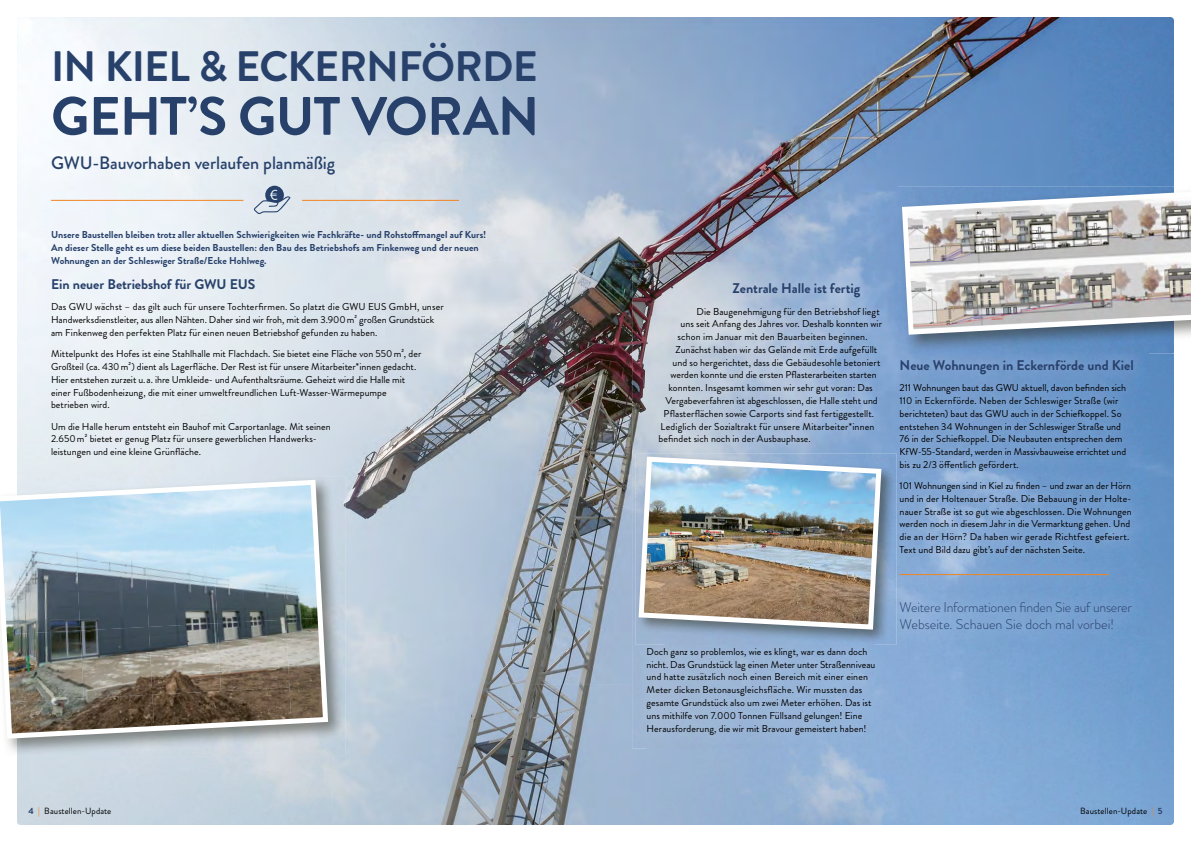
<style>
.page{position:relative;width:1191px;height:842px;background:#fff}
.page>*{position:absolute;margin:0;border:0;box-sizing:border-box;transform-origin:0 0}
.t1{font:700 54px "Brandon Grotesque";letter-spacing:-.015em;color:#28416b}
.t2{font:700 42.5px "Brandon Grotesque";letter-spacing:-.02em;color:#28416b}
.t3{font:500 18px "Brandon Grotesque";letter-spacing:-.005em;color:#28416b}
.t4{font:700 14px "Brandon Grotesque";letter-spacing:-.005em;color:#28416b}
.t5{font:300 14px/17px "Brandon Grotesque";letter-spacing:-.015em;color:#28416b}
.t6{font:10px/12.8px "Brandon Grotesque";letter-spacing:.005em;color:#000}
.t7{font:700 10px/12.8px "Brandon Grotesque";letter-spacing:.005em;color:#28416b}
.t8{font:9px "Brandon Grotesque";letter-spacing:.01em;color:#000}
.s1{font-weight:700;color:#28416b}
.s2{font-weight:900;color:#f18422}
</style>
<div class="page">
<img style="left:17px;top:17px;width:736px;height:246px">
<img style="left:753px;top:17px;width:315px;height:175px">
<div style="left:1068px;top:17px;width:106px;height:169px;background:#5485bd"></div>
<img style="left:753px;top:192px;width:145px;height:77px">
<img style="left:262px;top:263px;width:245px;height:246px">
<img style="left:507px;top:263px;width:141px;height:562px">
<img style="left:648px;top:263px;width:105px;height:6px">
<img style="left:1139px;top:354px;width:35px;height:471px">
<img style="left:333px;top:509px;width:175px;height:316px">
<hr style="left:51px;top:200px;width:192px;height:1px;background:#f18422">
<hr style="left:302px;top:200px;width:157px;height:1px;background:#f18422">
<img style="left:632px;top:269px;width:275px;height:205px">
<img style="left:907px;top:354px;width:241px;height:394px">
<div style="left:632px;top:474px;width:34px;height:274px;background:#a1b8d4"></div>
<img style="left:873px;top:474px;width:34px;height:274px">
<hr style="left:899px;top:574px;width:209px;height:1px;background:#f18422">
<svg style="left:254px;top:186px;width:36px;height:28px"></svg>
<img style="left:17px;top:476px;width:328px;height:35px">
<img style="left:313px;top:511px;width:32px;height:245px">
<svg style="left:0;top:477px;width:331px;height:264px"></svg>
<img style="left:898px;top:186px;width:276px;height:168px">
<img style="left:898px;top:269px;width:250px;height:85px">
<img style="left:899px;top:188px;width:292px;height:149px">
<img style="left:635px;top:454px;width:261px;height:191px">
<img style="left:636px;top:454px;width:248px;height:178px">
<h2 class="t2" style="left:51px;top:36px;width:488px">IN KIEL &amp; ECKERNFÖRDE</h2>
<h1 class="t1" style="left:51px;top:78px;width:490px">GEHT’S GUT VORAN</h1>
<h3 class="t3" style="left:51px;top:150px;width:286px">GWU-Bauvorhaben verlaufen planmäßig</h3>
<p class="t7" style="left:51px;top:228px;width:437px">Unsere Baustellen bleiben trotz aller aktuellen Schwierigkeiten wie Fachkräfte- und Rohstoffmangel auf Kurs!<br>An dieser Stelle geht es um diese beiden Baustellen: den Bau des Betriebshofs am Finkenweg und der neuen<br>Wohnungen an der Schleswiger Straße/Ecke Hohlweg.</p>
<h3 class="t4" style="left:51px;top:275px;width:206px">Ein neuer Betriebshof für GWU EUS</h3>
<p class="t6" style="left:51px;top:301px;width:394px">Das GWU wächst – das gilt auch für unsere Tochterfirmen. So platzt die GWU EUS GmbH, unser<br>Handwerks dienstleiter, aus allen Nähten. Daher sind wir froh, mit dem 3.900 m² großen Grundstück am Finkenweg den perfekten Platz für einen neuen Betriebshof gefunden zu haben.</p>
<p class="t6" style="left:51px;top:347px;width:372px">Mittelpunkt des Hofes ist eine Stahlhalle mit Flachdach. Sie bietet eine Fläche von 550 m², der Großteil (ca. 430 m²) dient als Lagerfläche. Der Rest ist für unsere Mitarbeiter*innen gedacht.<br>Hier entstehen zurzeit u. a. ihre Umkleide- und Aufenthaltsräume. Geheizt wird die Halle mit einer Fußbodenheizung, die mit einer umweltfreundlichen Luft-Wasser-Wärmepumpe betrieben wird.</p>
<p class="t6" style="left:51px;top:420px;width:281px">Um die Halle herum entsteht ein Bauhof mit Carportanlage. Mit seinen<br>2.650 m² bietet er genug Platz für unsere gewerblichen Handwerks&shy;leistungen und eine kleine Grünfläche.</p>
<h3 class="t4" style="left:732px;top:279px;width:129px">Zentrale Halle ist fertig</h3>
<p class="t6" style="left:696px;top:305px;width:185px">Die Baugenehmigung für den Betriebshof liegt</p>
<p class="t6" style="left:680px;top:318px;width:203px">uns seit Anfang des Jahres vor. Deshalb konnten wir</p>
<p class="t6" style="left:677px;top:330px;width:192px">schon im Januar mit den Bauarbeiten beginnen.</p>
<p class="t6" style="left:675px;top:343px;width:203px">Zunächst haben wir das Gelände mit Erde aufgefüllt</p>
<p class="t6" style="left:672px;top:356px;width:209px">und so hergerichtet, dass die Gebäudesohle betoniert</p>
<p class="t6" style="left:670px;top:369px;width:208px">werden konnte und die ersten Pflasterarbeiten starten</p>
<p class="t6" style="left:668px;top:382px;width:206px">konnten. Insgesamt kommen wir sehr gut voran: Das</p>
<p class="t6" style="left:665px;top:394px;width:214px">Vergabeverfahren ist abgeschlossen, die Halle steht und</p>
<p class="t6" style="left:663px;top:407px;width:212px">Pflasterflächen sowie Carports sind fast fertiggestellt.</p>
<p class="t6" style="left:660px;top:420px;width:215px">Lediglich der Sozialtrakt für unsere Mitarbeiter*innen</p>
<p class="t6" style="left:658px;top:433px;width:154px">befindet sich noch in der Ausbauphase.</p>
<h3 class="t4" style="left:899px;top:355px;width:236px">Neue Wohnungen in Eckernförde und Kiel</h3>
<p class="t6" style="left:899px;top:381px;width:228px">211 Wohnungen baut das GWU aktuell, davon befinden sich 110 in Eckernförde. Neben der Schleswiger Straße (wir berichteten) baut das GWU auch in der Schiefkoppel. So entstehen 34 Wohnungen in der Schleswiger Straße und 76 in der Schiefkoppel. Die Neubauten entsprechen dem KfW-55-Standard, werden in Massivbauweise errichtet und bis zu 2/3 öffentlich gefördert.</p>
<p class="t6" style="left:899px;top:479px;width:234px">101 Wohnungen sind in Kiel zu finden – und zwar an der Hörn und in der Holtenauer Straße. Die Bebauung in der Holte&shy;nauer Straße ist so gut wie abgeschlossen. Die Wohnungen werden noch in diesem Jahr in die Vermarktung gehen. Und die an der Hörn? Da haben wir gerade Richtfest gefeiert.<br>Text und Bild dazu gibt’s auf der nächsten Seite.</p>
<p class="t6" style="left:646px;top:645px;width:230px">Doch ganz so problemlos, wie es klingt, war es dann doch nicht. Das Grundstück lag einen Meter unter Straßenniveau und hatte zusätzlich noch einen Bereich mit einer einen Meter dicken Betonausgleichsfläche. Wir mussten das gesamte Grundstück also um zwei Meter erhöhen. Das ist uns mithilfe von 7.000 Tonnen Füllsand gelungen! Eine Herausforderung, die wir mit Bravour gemeistert haben!</p>
<h3 class="t5" style="left:899px;top:599px;width:234px">Weitere Informationen finden Sie auf unserer<br>Webseite. Schauen Sie doch mal vorbei!</h3>
<p class="t8" style="left:28px;top:804px;width:85px"><span class="s1">4</span> <span class="s2">|</span> Baustellen-Update</p>
<p class="t8" style="left:1080px;top:804px;width:84px">Baustellen-Update <span class="s2">|</span> <span class="s1">5</span></p>
</div>
